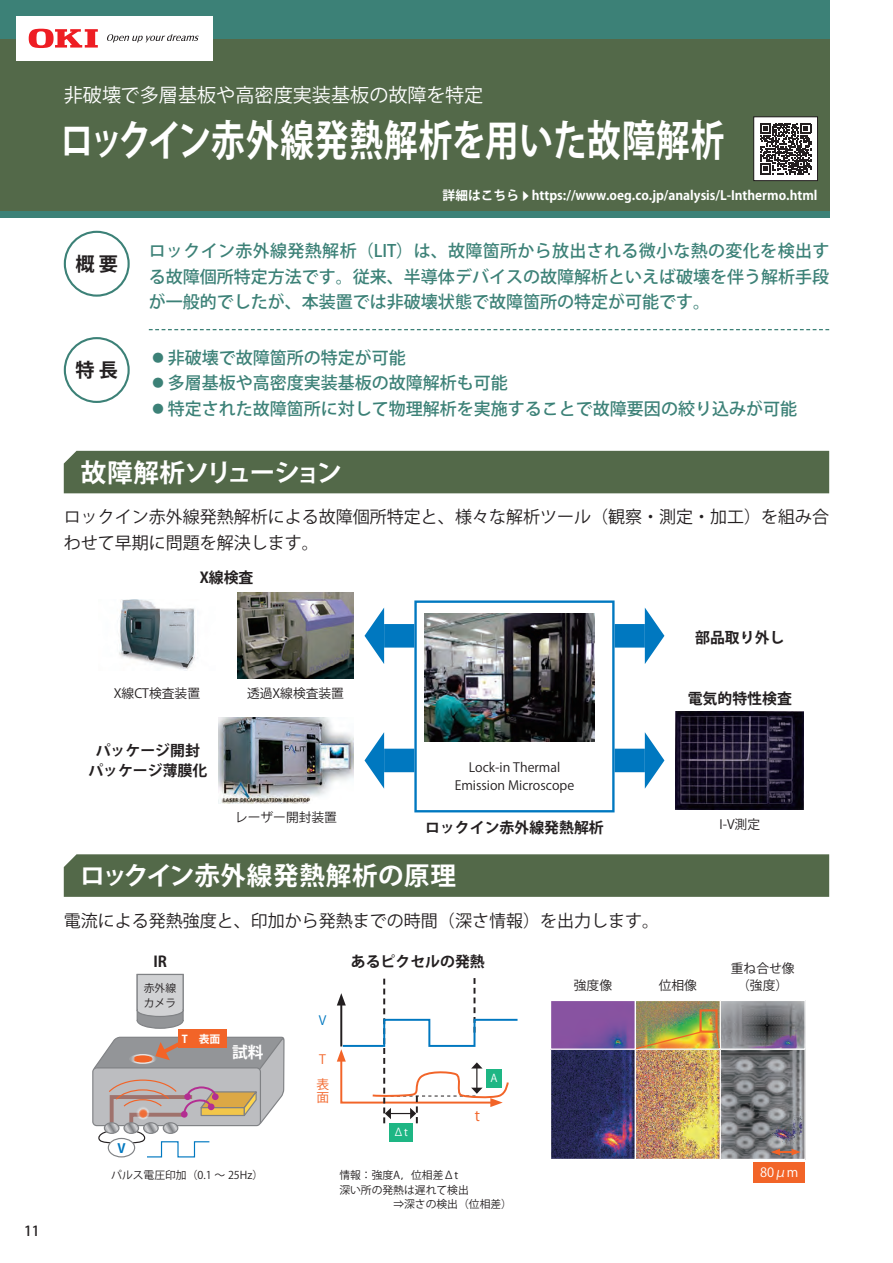
<style>
.page{position:relative;width:893px;height:1263px;background:#fff}
.page>*{position:absolute;margin:0;border:0;box-sizing:border-box;transform-origin:0 0}
.t1{font:700 42.45px "Koz Go Pr 6 N";letter-spacing:.02em;color:#fff;scale:.79 1}
.t2{font:700 25.5px "Koz Go Pr 6 N";letter-spacing:.025em;color:#fff}
.t3{font:700 25.5px "Koz Go Pr 6 N";letter-spacing:-.06em;color:#fff}
.t4{font:19.2px "Koz Go Pr 6 N";color:#fff}
.t5{font:700 19.2px "Koz Go Pr 6 N";color:#231f20}
.t6{font:500 16.95px/25.5px "Koz Go Pr 6 N";color:#3c8177;text-align:justify}
.t7{font:16.95px/25.5px "Koz Go Pr 6 N";color:#231f20}
.t8{font:700 15.75px "Koz Go Pr 6 N";color:#fff}
.t9{font:700 14.85px/19.8px "Koz Go Pr 6 N";color:#231f20;text-align:center}
.t10{font:14.7px "Koz Go Pr 6 N";color:#f26428}
.t11{font:500 13.8px "Koz Go Pr 6 N";color:#231f20}
.t12{font:12.75px/17.7px "Koz Go Pr 6 N";color:#231f20;text-align:center}
.t13{font:700 12.75px "Koz Go Pr 6 N";color:#fff}
.t14{font:12.75px "Koz Go Pr 6 N";color:#fff}
.t15{font:12.75px/25.5px "Koz Go Pr 6 N";color:#f26428}
.t16{font:700 12.75px "Koz Go Pr 6 N";color:#0078c0}
.t17{font:12.75px "Koz Go Pr 6 N";color:#0078c0}
.t18{font:10.8px/14.7px "Koz Go Pr 6 N";color:#231f20}
.t19{font:700 10.8px "Koz Go Pr 6 N";color:#fff}
.t20{font:10.8px "Koz Go Pr 6 N";color:#fff}
.s1{font-size:10.65px}
.s2{font-size:11.4px}
</style>
<div class="page">
<div style="left:0;top:0;width:829px;height:218px;background:#536949"></div>
<div style="left:0;top:212px;width:829px;height:6px;background:#3c8177"></div>
<div style="left:754px;top:117px;width:63px;height:64px;background:#fff"></div>
<svg style="left:760px;top:123px;width:51px;height:51px"></svg>
<div style="left:753px;top:117px;width:65px;height:64px;border:1px solid #231f20"></div>
<div style="left:0;top:0;width:829px;height:38px;background:#3c8177"></div>
<div style="left:16px;top:16px;width:197px;height:45px;background:#fff"></div>
<svg style="left:29px;top:29px;width:69px;height:19px"></svg>
<svg style="left:107px;top:34px;width:92px;height:8px"></svg>
<div style="left:64px;top:451px;width:765px;height:42px;background:#536949"></div>
<div style="left:64px;top:854px;width:765px;height:43px;background:#536949"></div>
<div style="left:64px;top:231px;width:66px;height:66px;border:2px solid #3c8177;border-radius:50%"></div>
<div style="left:64px;top:337px;width:66px;height:66px;border:2px solid #3c8177;border-radius:50%"></div>
<svg style="left:149px;top:329px;width:680px;height:1px"></svg>
<img style="left:119px;top:599px;width:76px;height:71px">
<img style="left:238px;top:593px;width:115px;height:86px">
<img style="left:219px;top:718px;width:134px;height:85px">
<img style="left:676px;top:711px;width:128px;height:98px">
<img style="left:425px;top:614px;width:170px;height:127px">
<svg style="left:645px;top:608px;width:19px;height:56px"></svg>
<svg style="left:645px;top:732px;width:19px;height:57px"></svg>
<div style="left:615px;top:624px;width:30px;height:24px;background:#0078c0"></div>
<div style="left:615px;top:749px;width:30px;height:23px;background:#0078c0"></div>
<svg style="left:364px;top:608px;width:20px;height:56px"></svg>
<svg style="left:364px;top:732px;width:20px;height:57px"></svg>
<div style="left:384px;top:624px;width:30px;height:24px;background:#0078c0"></div>
<div style="left:384px;top:749px;width:30px;height:23px;background:#0078c0"></div>
<div style="left:414px;top:600px;width:201px;height:212px;border:2px solid #0078c0"></div>
<svg style="left:92px;top:973px;width:193px;height:185px"></svg>
<div style="left:178px;top:1029px;width:48px;height:19px;background:#f26428"></div>
<svg style="left:337px;top:978px;width:181px;height:145px"></svg>
<div style="left:389px;top:1123px;width:23px;height:18px;background:#1eb684"></div>
<div style="left:486px;top:1069px;width:16px;height:18px;background:#1eb684"></div>
<img style="left:552px;top:1002px;width:252px;height:156px">
<div style="left:550px;top:1048px;width:86px;height:112px;border:1px solid #fff"></div>
<div style="left:720px;top:1048px;width:86px;height:112px;border:1px solid #fff"></div>
<div style="left:635px;top:1048px;width:86px;height:112px;border:1px solid #fff"></div>
<div style="left:550px;top:1000px;width:86px;height:50px;border:1px solid #fff"></div>
<div style="left:720px;top:1000px;width:86px;height:50px;border:1px solid #fff"></div>
<div style="left:635px;top:1000px;width:86px;height:50px;border:1px solid #fff"></div>
<div style="left:754px;top:1162px;width:51px;height:20px;background:#f26428"></div>
<div style="left:699px;top:1009px;width:19px;height:24px;border:2px solid #f26428"></div>
<svg style="left:635px;top:1031px;width:66px;height:19px"></svg>
<svg style="left:715px;top:1030px;width:6px;height:19px"></svg>
<svg style="left:771px;top:1149px;width:30px;height:6px"></svg>
<p class="t11" style="left:24px;top:1223px;width:17px">11</p>
<p class="t4" style="left:64px;top:84px;width:421px">非破壊で多層基板や高密度実装基板の故障を特定</p>
<h1 class="t1" style="left:60px;top:116px;width:842px">ロックイン赤外線発熱解析を用いた故障解析</h1>
<p class="t5" style="left:76px;top:253px;width:44px">概 要</p>
<p class="t5" style="left:76px;top:359px;width:44px">特 長</p>
<p class="t13" style="left:443px;top:189px;width:376px">詳細はこちら <span class="s1">▶</span> https://www.oeg.co.jp/analysis/L-Inthermo.html</p>
<p class="t6" style="left:149px;top:239px;width:682px">ロックイン赤外線発熱解析（LIT）は、故障箇所から放出される微小な熱の変化を検出する故障個所特定方法です。従来、半導体デバイスの故障解析といえば破壊を伴う解析手段が一般的でしたが、本装置では非破壊状態で故障箇所の特定が可能です。</p>
<p class="t6" style="left:153px;top:345px;width:255px"><span class="s2">●</span> 非破壊で故障箇所の特定が可能</p>
<p class="t6" style="left:153px;top:371px;width:357px"><span class="s2">●</span> 多層基板や高密度実装基板の故障解析も可能</p>
<p class="t6" style="left:153px;top:396px;width:646px"><span class="s2">●</span> 特定された故障箇所に対して物理解析を実施することで故障要因の絞り込みが可能</p>
<h2 class="t3" style="left:81px;top:458px;width:263px">故障解析ソリューション</h2>
<p class="t7" style="left:64px;top:505px;width:767px">ロックイン赤外線発熱解析による故障個所特定と、様々な解析ツール（観察・測定・加工）を組み合わせて早期に問題を解決します。</p>
<p class="t9" style="left:200px;top:568px;width:55px">X線検査</p>
<p class="t12" style="left:114px;top:685px;width:88px">X線CT検査装置</p>
<p class="t12" style="left:247px;top:685px;width:99px">透過X線検査装置</p>
<p class="t9" style="left:88px;top:741px;width:121px">パッケージ開封パッケージ薄膜化</p>
<p class="t12" style="left:235px;top:809px;width:104px">レーザー開封装置</p>
<p class="t12" style="left:455px;top:758px;width:121px">Lock-in Thermal<br>Emission Microscope</p>
<p class="t9" style="left:425px;top:818px;width:180px">ロックイン赤外線発熱解析</p>
<h2 class="t2" style="left:80px;top:861px;width:378px">ロックイン赤外線発熱解析の原理</h2>
<p class="t7" style="left:64px;top:908px;width:597px">電流による発熱強度と、印加から発熱までの時間（深さ情報）を出力します。</p>
<p class="t9" style="left:695px;top:627px;width:91px">部品取り外し</p>
<p class="t9" style="left:688px;top:689px;width:106px">電気的特性検査</p>
<p class="t12" style="left:719px;top:815px;width:42px">I-V測定</p>
<p class="t9" style="left:153px;top:952px;width:15px">IR</p>
<p class="t18" style="left:144px;top:981px;width:34px">赤外線カメラ</p>
<p class="t19" style="left:182px;top:1033px;width:40px">T　表面</p>
<p class="t8" style="left:232px;top:1043px;width:33px">試料</p>
<p class="t16" style="left:117px;top:1141px;width:10px">V</p>
<p class="t18" style="left:111px;top:1168px;width:153px">パルス電圧印加（0.1 ～ 25Hz）</p>
<p class="t9" style="left:351px;top:952px;width:135px">あるピクセルの発熱</p>
<p class="t17" style="left:319px;top:1013px;width:9px">V</p>
<p class="t15" style="left:316px;top:1047px;width:14px">T表</p>
<p class="t15" style="left:316px;top:1085px;width:14px">面</p>
<p class="t20" style="left:393px;top:1126px;width:16px">Δt</p>
<p class="t20" style="left:490px;top:1072px;width:9px">A</p>
<p class="t10" style="left:475px;top:1107px;width:7px">t</p>
<p class="t18" style="left:339px;top:1168px;width:120px">情報：強度A，位相差Δt</p>
<p class="t18" style="left:339px;top:1182px;width:131px">深い所の発熱は遅れて検出</p>
<p class="t18" style="left:393px;top:1197px;width:120px">⇒深さの検出（位相差）</p>
<p class="t12" style="left:574px;top:977px;width:40px">強度像</p>
<p class="t12" style="left:659px;top:977px;width:40px">位相像</p>
<p class="t12" style="left:731px;top:959px;width:65px">重ね合せ像（強度）</p>
<p class="t14" style="left:760px;top:1165px;width:40px">80μm</p>
</div>
